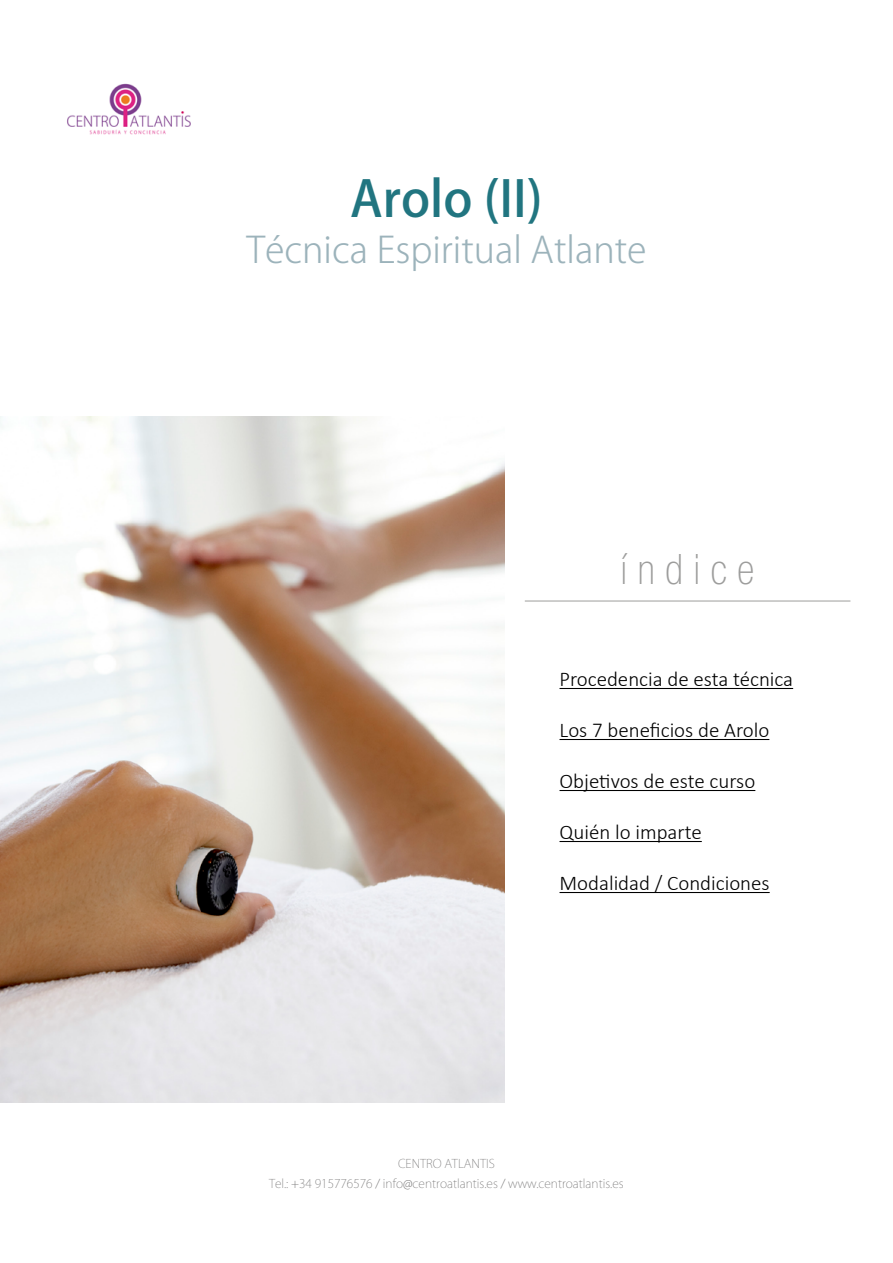
<style>
.page{position:relative;width:893px;height:1263px;background:#fff}
.page>*{position:absolute;margin:0;border:0;box-sizing:border-box;transform-origin:0 0}
.t1{font:500 49.5px "Koz Go Pr 6 N";color:#217580}
.t2{font:100 condensed 42px "Helvetica Neue LT Std";letter-spacing:.25em;color:#9d9d9c}
.t3{font:300 36px "Koz Go Pr 6 N";color:#9cb3bb}
.t4{font:300 21px "Calibri";color:#000}
.t5{font:200 12px/19.5px "Koz Go Pr 6 N";color:#706f6f;text-align:center}
</style>
<div class="page">
<hr style="left:525px;top:601px;width:325px;height:1px;background:#9d9d9c">
<hr style="left:559px;top:688px;width:234px;height:1px;background:#000">
<hr style="left:559px;top:739px;width:210px;height:1px;background:#000">
<hr style="left:559px;top:790px;width:196px;height:1px;background:#000">
<hr style="left:559px;top:841px;width:143px;height:1px;background:#000">
<hr style="left:559px;top:892px;width:211px;height:1px;background:#000">
<img style="left:0;top:417px;width:504px;height:685px">
<img style="left:67px;top:83px;width:124px;height:52px">
<h1 class="t1" style="left:350px;top:171px;width:194px">Arolo (II)</h1>
<h3 class="t3" style="left:246px;top:230px;width:402px">Técnica Espiritual Atlante</h3>
<h2 class="t2" style="left:621px;top:546px;width:135px">índice</h2>
<p class="t4" style="left:559px;top:666px;width:235px">Procedencia de esta técnica</p>
<p class="t4" style="left:559px;top:717px;width:211px">Los 7 beneficios de Arolo</p>
<p class="t4" style="left:559px;top:768px;width:197px">Objetivos de este curso</p>
<p class="t4" style="left:559px;top:819px;width:144px">Quién lo imparte</p>
<p class="t4" style="left:559px;top:870px;width:212px">Modalidad / Condiciones</p>
<p class="t5" style="left:269px;top:1154px;width:356px">CENTRO ATLANTIS<br>Tel.: +34 915776576 / info@centroatlantis.es / www.centroatlantis.es</p>
</div>
